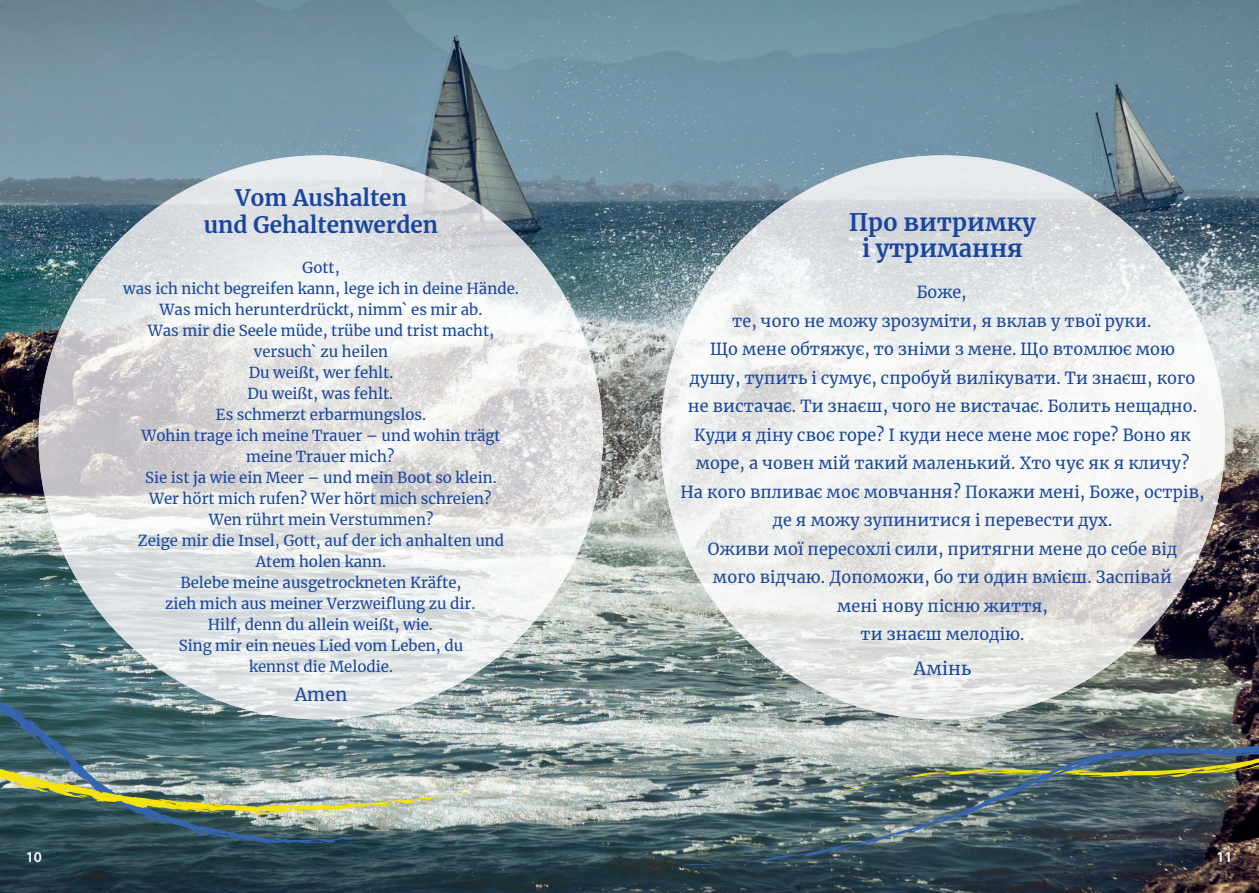
<style>
.page{position:relative;width:1259px;height:893px;background:#fff}
.page>*{position:absolute;margin:0;border:0;box-sizing:border-box;transform-origin:0 0}
.t1{font:700 24px/25.5px "Merriweather";color:#18469d;text-align:center}
.t2{font:700 22.5px/27px "Merriweather";color:#18469d;text-align:center}
.t3{font:18px "Merriweather";letter-spacing:.01em;color:#18469d}
.t4{font:16.5px/28.5px "Merriweather";letter-spacing:.01em;color:#18469d;text-align:center}
.t5{font:15px/21px "Merriweather";color:#18469d;text-align:center}
.t6{font:600 15px "Myriad Pro";color:#fff}
</style>
<div class="page">
<img style="left:0;top:0;width:1259px;height:893px">
<svg style="left:682px;top:861px;width:46px;height:4px"></svg>
<img style="left:744px;top:490px;width:515px;height:373px">
<svg style="left:760px;top:857px;width:37px;height:7px"></svg>
<svg style="left:860px;top:841px;width:19px;height:6px"></svg>
<svg style="left:900px;top:827px;width:24px;height:8px"></svg>
<svg style="left:1111px;top:759px;width:16px;height:2px"></svg>
<svg style="left:1160px;top:754px;width:9px;height:2px"></svg>
<svg style="left:1236px;top:756px;width:18px;height:2px"></svg>
<img style="left:140px;top:155px;width:361px;height:564px">
<img style="left:89px;top:220px;width:52px;height:415px">
<img style="left:500px;top:220px;width:52px;height:435px">
<img style="left:39px;top:275px;width:51px;height:325px">
<img style="left:551px;top:275px;width:52px;height:325px">
<img style="left:762px;top:155px;width:361px;height:564px">
<img style="left:711px;top:220px;width:52px;height:435px">
<img style="left:1122px;top:220px;width:52px;height:435px">
<img style="left:661px;top:275px;width:51px;height:325px">
<img style="left:1173px;top:275px;width:52px;height:325px">
<svg style="left:365px;top:832px;width:19px;height:5px"></svg>
<svg style="left:0;top:815px;width:359px;height:29px"></svg>
<svg style="left:338px;top:839px;width:15px;height:3px"></svg>
<svg style="left:302px;top:843px;width:10px;height:2px"></svg>
<svg style="left:285px;top:842px;width:10px;height:2px"></svg>
<svg style="left:197px;top:834px;width:7px;height:2px"></svg>
<svg style="left:181px;top:823px;width:9px;height:6px"></svg>
<svg style="left:148px;top:819px;width:6px;height:3px"></svg>
<svg style="left:448px;top:792px;width:22px;height:5px"></svg>
<img style="left:0;top:635px;width:441px;height:180px">
<svg style="left:417px;top:799px;width:17px;height:3px"></svg>
<svg style="left:376px;top:805px;width:12px;height:2px"></svg>
<svg style="left:357px;top:806px;width:12px;height:2px"></svg>
<svg style="left:238px;top:806px;width:8px;height:7px"></svg>
<h2 class="t2" style="left:204px;top:184px;width:236px">Vom Aushalten<br>und Gehaltenwerden</h2>
<p class="t5" style="left:123px;top:257px;width:397px">Gott,<br>was ich nicht begreifen kann, lege ich in deine Hände.<br>Was mich herunterdrückt, nimm` es mir ab.<br>Was mir die Seele müde, trübe und trist macht, versuch` zu heilen<br>Du weißt, wer fehlt.<br>Du weißt, was fehlt.<br>Es schmerzt erbarmungslos.<br>Wohin trage ich meine Trauer – und wohin trägt meine Trauer mich?<br>Sie ist ja wie ein Meer – und mein Boot so klein.<br>Wer hört mich rufen? Wer hört mich schreien?<br>Wen rührt mein Verstummen?<br>Zeige mir die Insel, Gott, auf der ich anhalten und<br>Atem holen kann.<br>Belebe meine ausgetrockneten Kräfte,<br>zieh mich aus meiner Verzweiflung zu dir.<br>Hilf, denn du allein weißt, wie.<br>Sing mir ein neues Lied vom Leben, du<br>kennst die Melodie.</p>
<p class="t3" style="left:295px;top:681px;width:54px">Amen</p>
<h1 class="t1" style="left:849px;top:209px;width:188px">Про витримку і утримання</h1>
<p class="t4" style="left:680px;top:277px;width:526px">Боже,<br>те, чого не можу зрозуміти, я вклав у твої руки.<br>Що мене обтяжує, то зніми з мене. Що втомлює мою<br>душу, тупить і сумує, спробуй вилікувати. Ти знаєш, кого не вистачає. Ти знаєш, чого не вистачає. Болить нещадно.<br>Куди я діну своє горе? І куди несе мене моє горе? Воно як море, а човен мій такий маленький. Хто чує як я кличу?<br>На кого впливає моє мовчання? Покажи мені, Боже, острів, де я можу зупинитися і перевести дух.<br>Оживи мої пересохлі сили, притягни мене до себе від<br>мого відчаю. Допоможи, бо ти один вмієш. Заспівай<br>мені нову пісню життя,<br>ти знаєш мелодію.</p>
<p class="t3" style="left:914px;top:656px;width:59px">Амінь</p>
<p class="t6" style="left:26px;top:847px;width:18px">10</p>
<p class="t6" style="left:1216px;top:847px;width:18px">11</p>
</div>
